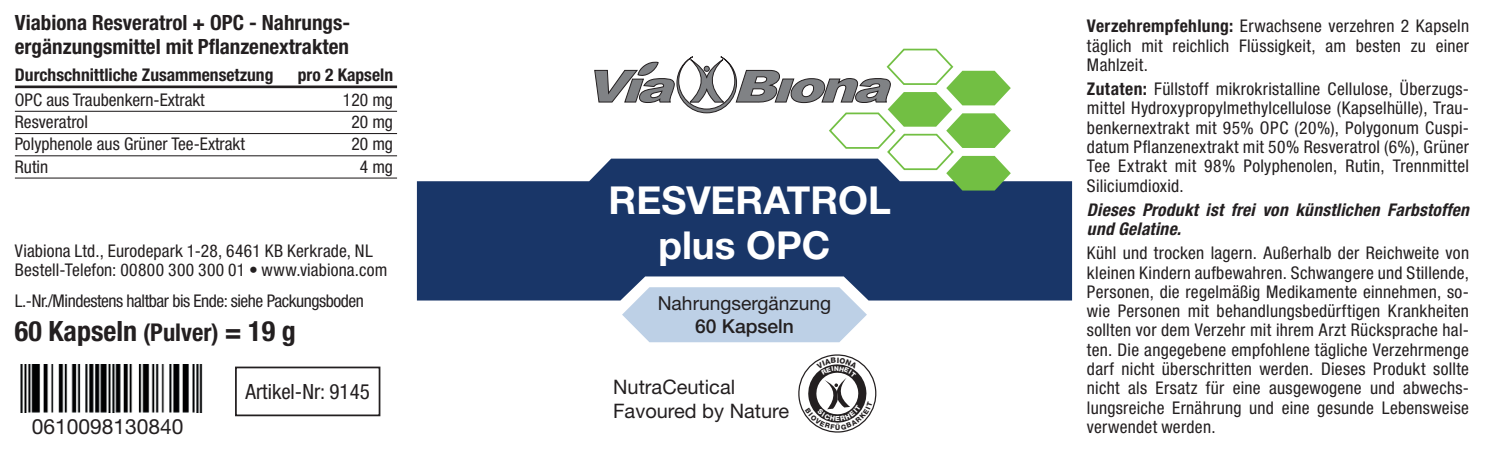
<style>
.page{position:relative;width:1489px;height:457px;background:#fff}
.page>*{position:absolute;margin:0;border:0;box-sizing:border-box;transform-origin:0 0}
.t1{font:700 38.5px/45.5px "Helvetica Neue LT Std";color:#fff;text-align:center}
.t2{font:700 condensed 28px "Helvetica Neue LT Std";color:#231f20}
.t3{font:700 condensed 21px/24.5px "Helvetica Neue LT Std";color:#231f20}
.t4{font:condensed 21px "Helvetica Neue LT Std";color:#231f20}
.t5{font:21px "Helvetica Neue LT Std";color:#231f20}
.t6{font:19.95px/23.8px "Helvetica Neue LT Std";color:#231f20}
.t7{font:19.25px "Helvetica Neue LT Std";color:#231f20}
.t8{font:500 19.25px "Helvetica Neue LT Std";color:#231f20}
.t9{font:condensed 17.5px/19.2px "Helvetica Neue LT Std";letter-spacing:.01em;color:#231f20;text-align:justify}
.t10{font:italic 700 condensed 17.5px/19.2px "Helvetica Neue";letter-spacing:.015em;color:#231f20}
.t11{font:condensed 17.5px "Helvetica Neue LT Std";letter-spacing:-.025em;color:#231f20}
.t12{font:700 condensed 17.5px "Helvetica Neue LT Std";color:#231f20}
.s1{font-size:24.5px}
.s2{font-weight:700}
</style>
<div class="page">
<img style="left:20px;top:364px;width:183px;height:47px">
<div style="left:235px;top:366px;width:145px;height:50px;border:2px solid #231f20"></div>
<div style="left:417px;top:172px;width:654px;height:128px;background:#193668"></div>
<svg style="left:594px;top:48px;width:416px;height:142px"></svg>
<hr style="left:15px;top:85px;width:382px;height:3px;background:#231f20">
<hr style="left:15px;top:111px;width:382px;height:1px;background:#231f20">
<hr style="left:15px;top:133px;width:382px;height:1px;background:#231f20">
<hr style="left:15px;top:155px;width:382px;height:1px;background:#231f20">
<hr style="left:15px;top:177px;width:382px;height:1px;background:#231f20">
<svg style="left:619px;top:285px;width:261px;height:148px"></svg>
<p class="t3" style="left:15px;top:10px;width:337px">Viabiona Resveratrol + OPC - Nahrungs&shy;ergänzungsmittel mit Pflanzenextrakten</p>
<p class="t12" style="left:15px;top:64px;width:260px">Durchschnittliche Zusammensetzung</p>
<p class="t12" style="left:298px;top:64px;width:97px">pro 2 Kapseln</p>
<p class="t9" style="left:15px;top:90px;width:191px">OPC aus Traubenkern-Extrakt</p>
<p class="t9" style="left:343px;top:90px;width:52px">120 mg</p>
<p class="t9" style="left:15px;top:112px;width:75px">Resveratrol</p>
<p class="t9" style="left:351px;top:112px;width:43px">20 mg</p>
<p class="t9" style="left:15px;top:134px;width:231px">Polyphenole aus Grüner Tee-Extrakt</p>
<p class="t9" style="left:351px;top:134px;width:43px">20 mg</p>
<p class="t9" style="left:15px;top:156px;width:35px">Rutin</p>
<p class="t9" style="left:360px;top:156px;width:35px">4 mg</p>
<p class="t9" style="left:15px;top:241px;width:374px">Viabiona Ltd., Eurodepark 1-28, 6461 KB Kerkrade, NL<br>Bestell-Telefon: 00800 300 300 01 • www.viabiona.com</p>
<p class="t11" style="left:15px;top:290px;width:350px">L.-Nr./Mindestens haltbar bis Ende: siehe Packungsboden</p>
<h2 class="t2" style="left:15px;top:313px;width:282px">60 Kapseln <span class="s1">(Pulver)</span> = 19 g</h2>
<p class="t4" style="left:245px;top:379px;width:126px">Artikel-Nr: 9145</p>
<p class="t5" style="left:32px;top:413px;width:153px">0610098130840</p>
<h1 class="t1" style="left:608px;top:176px;width:284px">RESVERATROL plus OPC</h1>
<p class="t7" style="left:657px;top:292px;width:175px">Nahrungsergänzung</p>
<p class="t8" style="left:695px;top:314px;width:100px">60 Kapseln</p>
<p class="t6" style="left:613px;top:374px;width:177px">NutraCeutical<br>Favoured by Nature</p>
<p class="t9" style="left:1086px;top:16px;width:383px"><span class="s2">Verzehrempfehlung:</span> Erwachsene verzehren 2 Kapseln täglich mit reichlich Flüssigkeit, am besten zu einer Mahlzeit.</p>
<p class="t9" style="left:1086px;top:79px;width:383px"><span class="s2">Zutaten:</span> Füllstoff mikrokristalline Cellulose, Überzugs&shy;mittel Hydroxypropylmethylcellulose (Kapselhülle), Trau&shy;benkernextrakt mit 95% OPC (20%), Polygonum Cuspi&shy;datum Pflanzenextrakt mit 50% Resveratrol (6%), Grüner Tee Extrakt mit 98% Polyphenolen, Rutin, Trennmittel Siliciumdioxid.</p>
<p class="t10" style="left:1086px;top:199px;width:383px">Dieses Produkt ist frei von künstlichen Farbstoffen und Gelatine.</p>
<p class="t9" style="left:1086px;top:243px;width:383px">Kühl und trocken lagern. Außerhalb der Reichweite von kleinen Kindern aufbewahren. Schwangere und Stillende, Personen, die regelmäßig Medikamente einnehmen, so&shy;wie Personen mit behandlungsbedürftigen Krankheiten sollten vor dem Verzehr mit ihrem Arzt Rücksprache hal&shy;ten. Die angegebene empfohlene tägliche Verzehrmenge darf nicht überschritten werden. Dieses Produkt sollte nicht als Ersatz für eine ausgewogene und abwechs&shy;lungsreiche Ernährung und eine gesunde Lebensweise verwendet werden.</p>
</div>
